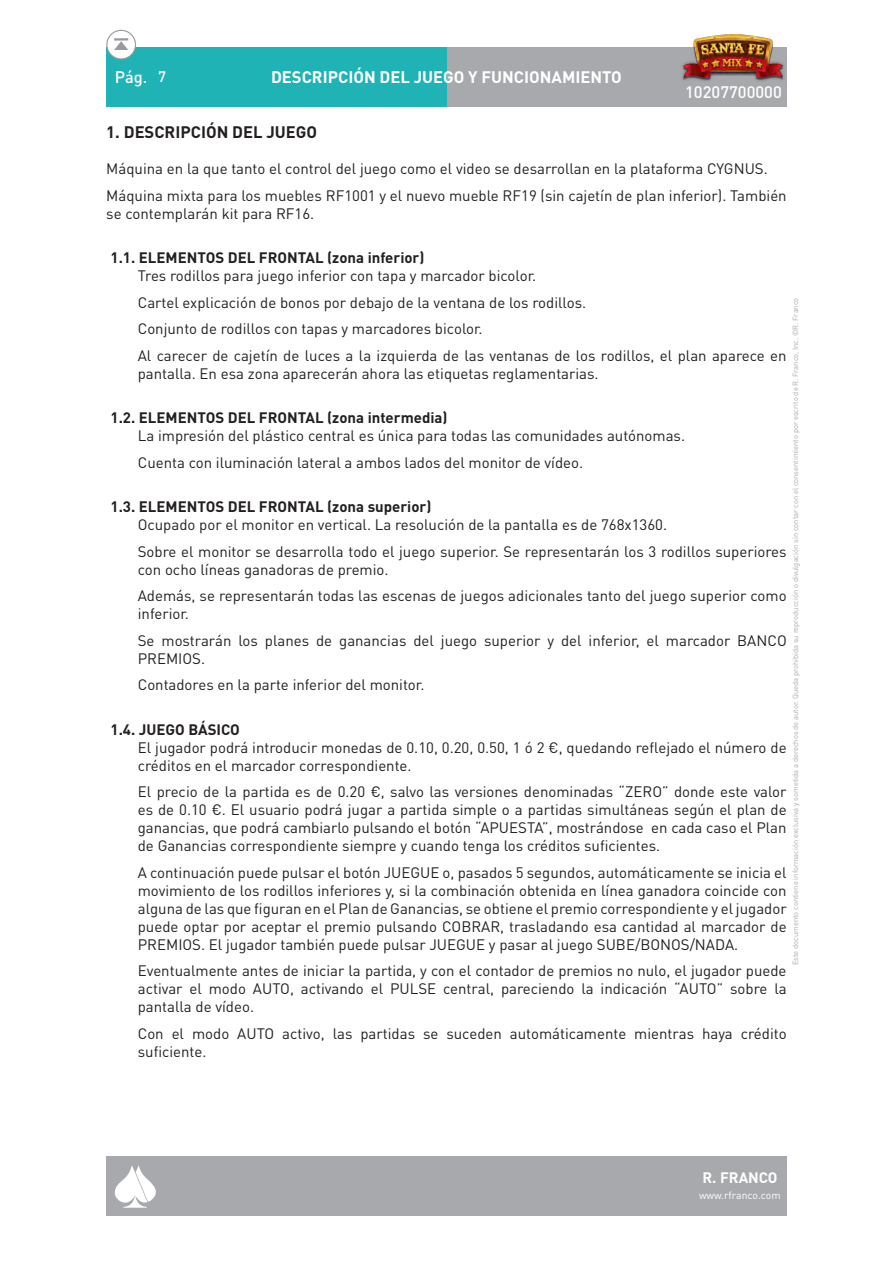
<style>
.page{position:relative;width:893px;height:1263px;background:#fff}
.page>*{position:absolute;margin:0;border:0;box-sizing:border-box;transform-origin:0 0}
.ENCABEZADO_HOJAS_DIN{font:700 16.5px "DIN Pro";color:#fff}
.TITULO_DIN_BOLD{font:700 16.5px "DIN Pro";color:#231f20}
.t1{font:500 16.5px "DIN Pro";color:#fff}
.FLUIDO_DIN_REG{font:15px/18px "DIN Pro";color:#231f20}
.SUBTITULO_1_DIN_BOLD{font:700 15px "DIN Pro";color:#231f20}
.t2{font:700 15px "DIN Pro";color:#fff}
.t3{font:10.5px "DIN Pro";color:#fff}
.t4{font:7.5px "DIN Pro";color:#a8a9ad}
.s1{font-size:15px}
</style>
<div class="page">
<div style="left:106px;top:47px;width:681px;height:59px;background:#a8a9ad"></div>
<div style="left:106px;top:1157px;width:681px;height:59px;background:#a8a9ad"></div>
<svg style="left:115px;top:1166px;width:41px;height:42px"></svg>
<div style="left:106px;top:47px;width:340px;height:59px;background:#20b3b6"></div>
<img style="left:682px;top:34px;width:102px;height:47px">
<div style="left:107px;top:30px;width:28px;height:29px;background:#fff;border-radius:50%"></div>
<div style="left:106px;top:30px;width:30px;height:30px;border:1px solid #9a999e;border-radius:50%"></div>
<svg style="left:114px;top:41px;width:14px;height:9px"></svg>
<hr style="left:114px;top:38px;width:14px;height:3px;background:#9a999e">
<p class="t1" style="left:115px;top:66px;width:53px">Pág. <span class="s1">7</span></p>
<p class="ENCABEZADO_HOJAS_DIN" style="left:271px;top:66px;width:352px">DESCRIPCIÓN DEL JUEGO Y FUNCIONAMIENTO</p>
<p class="t1" style="left:685px;top:81px;width:98px">10207700000</p>
<p class="TITULO_DIN_BOLD" style="left:106px;top:121px;width:212px">1. DESCRIPCIÓN DEL JUEGO</p>
<p class="FLUIDO_DIN_REG" style="left:106px;top:159px;width:663px">Máquina en la que tanto el control del juego como el video se desarrollan en la plataforma CYGNUS.</p>
<p class="FLUIDO_DIN_REG" style="left:106px;top:186px;width:682px">Máquina mixta para los muebles RF1001 y el nuevo mueble RF19 (sin cajetín de plan inferior). También se contemplarán kit para RF16.</p>
<p class="SUBTITULO_1_DIN_BOLD" style="left:111px;top:247px;width:315px">1.1. ELEMENTOS DEL FRONTAL (zona inferior)</p>
<p class="FLUIDO_DIN_REG" style="left:138px;top:266px;width:400px">Tres rodillos para juego inferior con tapa y marcador bicolor.</p>
<p class="FLUIDO_DIN_REG" style="left:138px;top:293px;width:450px">Cartel explicación de bonos por debajo de la ventana de los rodillos.</p>
<p class="FLUIDO_DIN_REG" style="left:138px;top:319px;width:346px">Conjunto de rodillos con tapas y marcadores bicolor.</p>
<p class="FLUIDO_DIN_REG" style="left:138px;top:346px;width:650px">Al carecer de cajetín de luces a la izquierda de las ventanas de los rodillos, el plan aparece en pantalla. En esa zona aparecerán ahora las etiquetas reglamentarias.</p>
<p class="SUBTITULO_1_DIN_BOLD" style="left:111px;top:407px;width:339px">1.2. ELEMENTOS DEL FRONTAL (zona intermedia)</p>
<p class="FLUIDO_DIN_REG" style="left:138px;top:426px;width:549px">La impresión del plástico central es única para todas las comunidades autónomas.</p>
<p class="FLUIDO_DIN_REG" style="left:138px;top:453px;width:447px">Cuenta con iluminación lateral a ambos lados del monitor de vídeo.</p>
<p class="SUBTITULO_1_DIN_BOLD" style="left:111px;top:496px;width:322px">1.3. ELEMENTOS DEL FRONTAL (zona superior)</p>
<p class="FLUIDO_DIN_REG" style="left:138px;top:515px;width:531px">Ocupado por el monitor en vertical. La resolución de la pantalla es de 768x1360.</p>
<p class="FLUIDO_DIN_REG" style="left:138px;top:542px;width:650px">Sobre el monitor se desarrolla todo el juego superior. Se representarán los 3 rodillos superiores con ocho líneas ganadoras de premio.</p>
<p class="FLUIDO_DIN_REG" style="left:138px;top:586px;width:650px">Además, se representarán todas las escenas de juegos adicionales tanto del juego superior como inferior.</p>
<p class="FLUIDO_DIN_REG" style="left:138px;top:631px;width:650px">Se mostrarán los planes de ganancias del juego superior y del inferior, el marcador BANCO<br>PREMIOS.</p>
<p class="FLUIDO_DIN_REG" style="left:138px;top:675px;width:288px">Contadores en la parte inferior del monitor.</p>
<p class="SUBTITULO_1_DIN_BOLD" style="left:111px;top:719px;width:131px">1.4. JUEGO BÁSICO</p>
<p class="FLUIDO_DIN_REG" style="left:138px;top:738px;width:650px">El jugador podrá introducir monedas de 0.10, 0.20, 0.50, 1 ó 2 €, quedando reflejado el número de créditos en el marcador correspondiente.</p>
<p class="FLUIDO_DIN_REG" style="left:138px;top:782px;width:650px;text-align:justify">El precio de la partida es de 0.20 €, salvo las versiones denominadas “ZERO” donde este valor es de 0.10 €. El usuario podrá jugar a partida simple o a partidas simultáneas según el plan de ganancias, que podrá cambiarlo pulsando el botón “APUESTA”, mostrándose en cada caso el Plan de Ganancias correspondiente siempre y cuando tenga los créditos suficientes.</p>
<p class="FLUIDO_DIN_REG" style="left:138px;top:863px;width:650px;text-align:justify">A continuación puede pulsar el botón JUEGUE o, pasados 5 segundos, automáticamente se inicia el movimiento de los rodillos inferiores y, si la combinación obtenida en línea ganadora coincide con alguna de las que figuran en el Plan de Ganancias, se obtiene el premio correspondiente y el jugador puede optar por aceptar el premio pulsando COBRAR, trasladando esa cantidad al marcador de PREMIOS. El jugador también puede pulsar JUEGUE y pasar al juego SUBE/BONOS/NADA.</p>
<p class="FLUIDO_DIN_REG" style="left:138px;top:961px;width:650px;text-align:justify">Eventualmente antes de iniciar la partida, y con el contador de premios no nulo, el jugador puede activar el modo AUTO, activando el PULSE central, pareciendo la indicación “AUTO” sobre la pantalla de vídeo.</p>
<p class="FLUIDO_DIN_REG" style="left:138px;top:1024px;width:650px">Con el modo AUTO activo, las partidas se suceden automáticamente mientras haya crédito suficiente.</p>
<p class="t4" style="left:790px;top:965px;width:669px;rotate:-90deg">Este documento contiene información exclusiva y sometida a derechos de autor. Queda prohibida su reproducción o divulgación sin contar con el consentimiento por escrito de R. Franco, Inc. ©R. Franco</p>
<p class="t2" style="left:702px;top:1167px;width:76px">R. FRANCO</p>
<p class="t3" style="left:699px;top:1188px;width:83px">www.rfranco.com</p>
</div>
